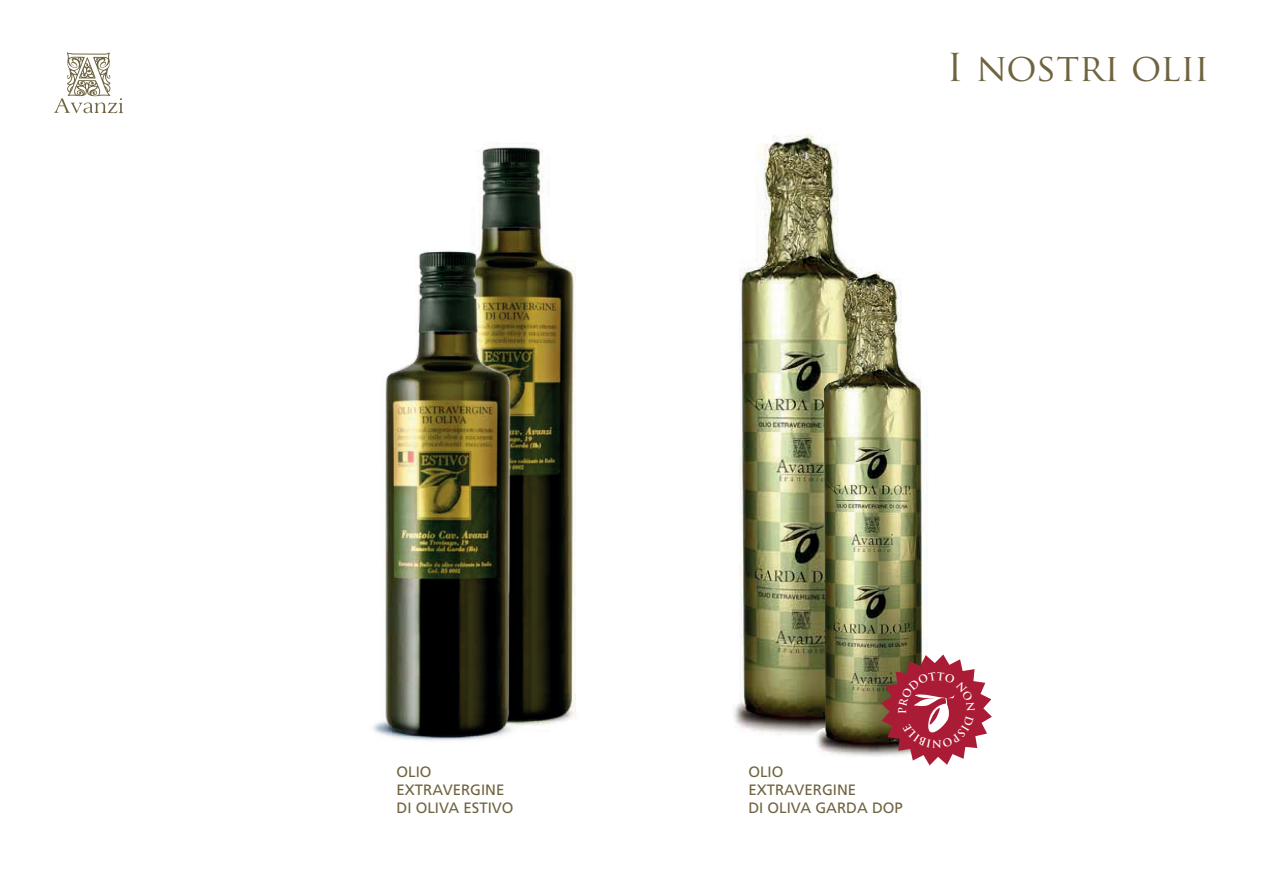
<style>
.page{position:relative;width:1263px;height:893px;background:#fff}
.page>*{position:absolute;margin:0;border:0;box-sizing:border-box;transform-origin:0 0}
.t1{font:37.5px "Trajan Pro";color:#6f6440}
.t2{font:15px/18px "Frutiger LT Std";color:#6f6440}
.t3{font:700 10.5px "Trajan Pro";color:#fff}
</style>
<div class="page">
<svg style="left:54px;top:52px;width:69px;height:61px"></svg>
<img style="left:536px;top:148px;width:40px;height:578px">
<img style="left:373px;top:372px;width:114px;height:369px">
<img style="left:392px;top:147px;width:144px;height:591px">
<img style="left:734px;top:134px;width:113px;height:601px">
<img style="left:811px;top:265px;width:117px;height:492px">
<svg style="left:881px;top:654px;width:111px;height:111px"></svg>
<h1 class="t1" style="left:947px;top:43px;width:263px">I nostri olii</h1>
<p class="t2" style="left:396px;top:762px;width:118px">OLIO<br>EXTRAVERGINE<br>DI OLIVA ESTIVO</p>
<p class="t3" style="left:896px;top:714px;width:8px;rotate:-90deg">P</p>
<p class="t2" style="left:748px;top:762px;width:156px">OLIO<br>EXTRAVERGINE<br>DI OLIVA GARDA DOP</p>
<p class="t3" style="left:942px;top:750px;width:11px;rotate:-180deg">N</p>
</div>
